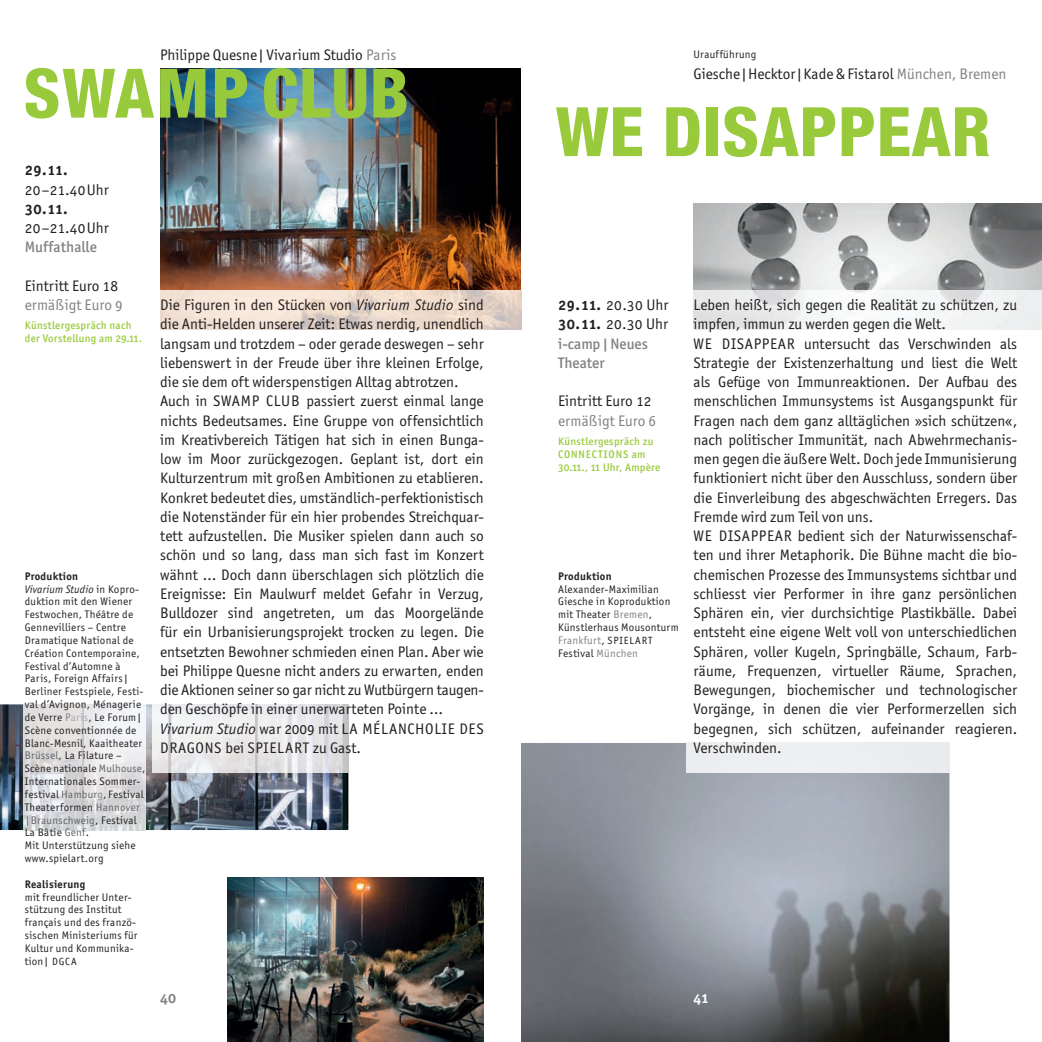
<style>
.page{position:relative;width:1042px;height:1042px;background:#fff}
.page>*{position:absolute;margin:0;border:0;box-sizing:border-box;transform-origin:0 0}
.t1{font:800 condensed 68.25px "Helvetica Neue";letter-spacing:.01em;color:#99ca3b}
.t2{font:15.4px/19.2px "Officina San ITC Book OS";color:#231f20}
.t3{font:15.4px/19.2px "Officina San ITC Medium OS";color:#808285}
.t4{font:15.4px "Officina San ITC Book OS";color:#808285}
.t5{font:15.4px "Officina San ITC Bold OS";letter-spacing:-.005em;color:#231f20}
.t6{font:14.88px "Officina San ITC Bold OS";color:#808285}
.t7{font:14.88px "Officina San ITC Bold OS";color:#fff}
.t8{font:11.03px/12.8px "Officina San ITC Book OS";letter-spacing:.025em;color:#231f20}
.t9{font:11.03px/12.8px "Officina San ITC Medium OS";letter-spacing:.025em;color:#99ca3b}
.t10{font:11.03px "Officina San ITC Bold OS";letter-spacing:.025em;color:#231f20}
.t11{font:11.03px "Officina San ITC Book Ital OS";letter-spacing:.015em;color:#231f20}
.t12{font:10.85px "Officina San ITC Book OS";letter-spacing:.025em;color:#231f20}
.s1{color:#808285}
.s2{font-family:"Officina San ITC Book OS"}
.s3{color:#a8a9ad}
.s4{color:#636366}
.s5{font-size:11.03px}
.s6{font-size:10.5px}
.s7{font-family:"Officina San ITC Book Ital OS"}
.s8{font-family:"Officina San ITC Bold OS"}
</style>
<div class="page">
<img style="left:160px;top:69px;width:361px;height:222px">
<img style="left:228px;top:877px;width:256px;height:165px">
<img style="left:521px;top:743px;width:428px;height:299px">
<img style="left:693px;top:204px;width:349px;height:87px">
<img style="left:0;top:704px;width:348px;height:126px">
<svg style="left:160px;top:291px;width:361px;height:481px"></svg>
<img style="left:153px;top:704px;width:195px;height:68px">
<svg style="left:24px;top:830px;width:121px;height:1px"></svg>
<img style="left:23px;top:704px;width:122px;height:126px">
<svg style="left:686px;top:742px;width:264px;height:30px"></svg>
<div style="left:686px;top:743px;width:263px;height:29px;background:#eceeef"></div>
<svg style="left:693px;top:291px;width:349px;height:39px"></svg>
<p class="t2" style="left:160px;top:45px;width:238px">Philippe Quesne|Vivarium Studio <span class="s1">Paris</span></p>
<p class="t8" style="left:693px;top:48px;width:64px">Uraufführung</p>
<p class="t2" style="left:693px;top:64px;width:314px">Giesche|Hecktor|Kade &amp; Fistarol <span class="s1">München, Bremen</span></p>
<h1 class="t1" style="left:24px;top:51px;width:387px">SWAMP CLUB</h1>
<h1 class="t1" style="left:556px;top:90px;width:436px">WE DISAPPEAR</h1>
<p class="t5" style="left:25px;top:160px;width:44px">29. 11.</p>
<p class="t2" style="left:25px;top:180px;width:86px">20 – 21.40 Uhr</p>
<p class="t5" style="left:25px;top:199px;width:44px">30. 11.</p>
<p class="t2" style="left:25px;top:218px;width:86px">20 – 21.40 Uhr</p>
<p class="t3" style="left:25px;top:237px;width:74px">Muffathalle</p>
<p class="t2" style="left:25px;top:276px;width:95px">Eintritt Euro 18</p>
<p class="t4" style="left:25px;top:296px;width:100px">ermäßigt Euro 9</p>
<p class="t9" style="left:25px;top:319px;width:119px">Künstlergespräch nach der Vorstellung am 29.11<span class="s2">.</span></p>
<p class="t10" style="left:25px;top:569px;width:55px">Produktion</p>
<p class="t11" style="left:25px;top:583px;width:116px">Vivarium Studio <span class="s2">in Kopro-</span></p>
<p class="t8" style="left:25px;top:595px;width:120px">duktion mit den Wiener<br>Festwochen, Théâtre de<br>Gennevilliers – Centre<br>Dramatique National de<br>Création Contemporaine,<br>Festival d’Automne à<br>Paris, Foreign Affairs|<br>Berliner Festspiele, Festi&shy;val d’Avignon, Ménagerie de Verre <span class="s1">P</span><span class="s3">aris</span>, Le Forum|<br>Scène conventionnée de<br>Blanc-Mesnil, Kaaitheater<br><span class="s4">Brüssel</span>, La Filature –</p>
<p class="t12" style="left:25px;top:762px;width:122px">Scène nationale <span class="s4">Mulhouse</span><span class="s5">,</span></p>
<p class="t8" style="left:25px;top:775px;width:117px">Internationales Sommer-</p>
<p class="t12" style="left:25px;top:788px;width:120px">festival <span class="s4">Hambur</span><span class="s1">g</span>, Festival</p>
<p class="t8" style="left:25px;top:800px;width:117px">Theaterformen <span class="s4">Hannover |Braunschweig</span>, Festival<br>La Bâtie <span class="s4">Genf</span>.<br>Mit Unterstützung siehe www.spielart.org</p>
<p class="t10" style="left:25px;top:877px;width:62px">Realisierung</p>
<p class="t8" style="left:25px;top:890px;width:114px">mit freundlicher Unter&shy;stützung des Institut français und des franzö&shy;sischen Ministeriums für<br>Kultur und Kommunika&shy;tion| <span class="s6">DGCA</span></p>
<p class="t2" style="left:160px;top:295px;width:325px">Die Figuren in den Stücken von <span class="s7">Vivarium Studio</span> sind die Anti-Helden unserer Zeit: Etwas nerdig, unendlich langsam und trotzdem – oder gerade deswegen – sehr liebenswert in der Freude über ihre kleinen Erfolge, die sie dem oft widerspenstigen Alltag abtrotzen.<br>Auch in SWAMP CLUB passiert zuerst einmal lange nichts Bedeutsames. Eine Gruppe von offensichtlich im Kreativbereich Tätigen hat sich in einen Bunga&shy;low im Moor zurückgezogen. Geplant ist, dort ein Kulturzentrum mit großen Ambitionen zu etablieren.<br>Konkret bedeutet dies, umständlich-perfektionistisch die Notenständer für ein hier probendes Streichquar&shy;tett aufzustellen. Die Musiker spielen dann auch so schön und so lang, dass man sich fast im Konzert wähnt … Doch dann überschlagen sich plötzlich die Ereignisse: Ein Maulwurf meldet Gefahr in Verzug, Bulldozer sind angetreten, um das Moorgelände für ein Urbanisierungsprojekt trocken zu legen. Die entsetzten Bewohner schmieden einen Plan. Aber wie bei Philippe Quesne nicht anders zu erwarten, enden die Aktionen seiner so gar nicht zu Wutbürgern taugen&shy;den Geschöpfe in einer unerwarteten Pointe … <span class="s7">Vivarium Studio</span> war 2009 mit LA MÉLANCHOLIE DES DRAGONS bei SPIELART zu Gast.</p>
<p class="t2" style="left:558px;top:295px;width:112px"><span class="s8">29. 11.</span> 20.30 Uhr</p>
<p class="t2" style="left:558px;top:314px;width:112px"><span class="s8">30. 11.</span> 20.30 Uhr</p>
<p class="t3" style="left:558px;top:334px;width:91px">i-camp|Neues<br>Theater</p>
<p class="t2" style="left:558px;top:391px;width:95px">Eintritt Euro 12</p>
<p class="t4" style="left:558px;top:411px;width:100px">ermäßigt Euro 6</p>
<p class="t9" style="left:558px;top:435px;width:104px">Künstlergespräch zu<br>CONNECTIONS am<br>30.11., 11 Uhr, Ampère</p>
<p class="t10" style="left:558px;top:569px;width:55px">Produktion</p>
<p class="t8" style="left:558px;top:582px;width:122px">Alexander-Maximilian<br>Giesche in Koproduktion mit Theater <span class="s1">Bremen</span>,<br>Künstlerhaus Mousonturm<br><span class="s1">Frankfurt</span>, <span class="s6">SPIELART<br></span>Festival <span class="s1">München</span></p>
<p class="t2" style="left:693px;top:295px;width:325px">Leben heißt, sich gegen die Realität zu schützen, zu impfen, immun zu werden gegen die Welt.<br>WE DISAPPEAR untersucht das Verschwinden als Strategie der Existenzerhaltung und liest die Welt als Gefüge von Immunreaktionen. Der Aufbau des menschlichen Immunsystems ist Ausgangspunkt für Fragen nach dem ganz alltäglichen »sich schützen«, nach politischer Immunität, nach Abwehrmechanis&shy;men gegen die äußere Welt. Doch jede Immunisierung funktioniert nicht über den Ausschluss, sondern über die Einverleibung des abgeschwächten Erregers. Das Fremde wird zum Teil von uns.<br>WE DISAPPEAR bedient sich der Naturwissenschaf&shy;ten und ihrer Metaphorik. Die Bühne macht die bio&shy;chemischen Prozesse des Immunsystems sichtbar und schliesst vier Performer in ihre ganz persönlichen Sphären ein, vier durchsichtige Plastikbälle. Dabei entsteht eine eigene Welt voll von unterschiedlichen Sphären, voller Kugeln, Springbälle, Schaum, Farb&shy;räume, Frequenzen, virtueller Räume, Sprachen, Bewegungen, biochemischer und technologischer Vorgänge, in denen die vier Performerzellen sich begegnen, sich schützen, aufeinander reagieren.<br>Verschwinden.</p>
<p class="t6" style="left:160px;top:989px;width:17px">40</p>
<p class="t7" style="left:693px;top:989px;width:17px">41</p>
</div>
